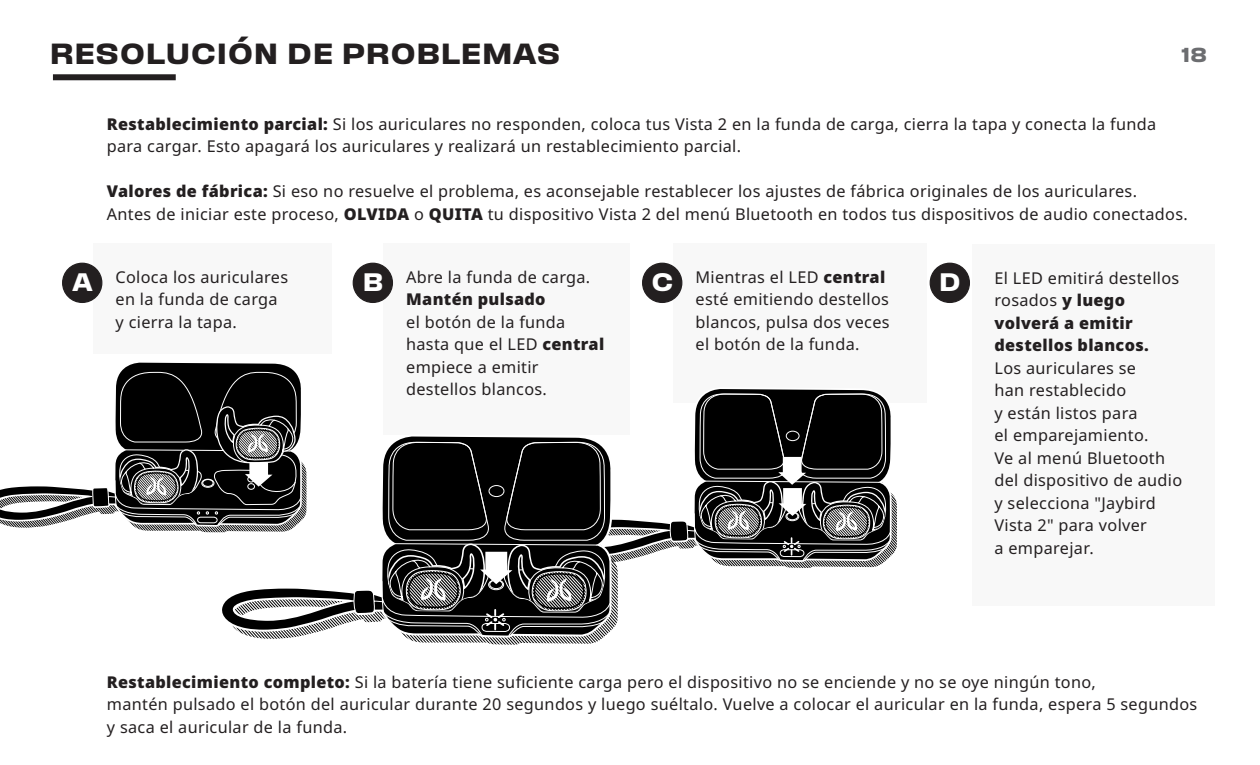
<style>
.page{position:relative;width:1260px;height:765px;background:#fff}
.page>*{position:absolute;margin:0;border:0;box-sizing:border-box;transform-origin:0 0}
.t1{font:700 expanded 28.75px "Fixture";color:#231f20}
.t2{font:700 expanded 25px "Fixture";color:#fff}
.t3{font:700 expanded 20px "Fixture";color:#6c6d70}
.t4{font:16.25px/22.5px "Noto Sans";letter-spacing:.02em;color:#231f20}
.t5{font:900 16.25px/22.5px "Noto Sans";letter-spacing:.02em;color:#231f20}
.s1{font-weight:900}
.s2{font-weight:400}
</style>
<div class="page">
<div style="left:93px;top:243px;width:238px;height:110px;background:#f8f8f8"></div>
<div style="left:384px;top:243px;width:246px;height:191px;background:#f8f8f8"></div>
<div style="left:673px;top:243px;width:253px;height:159px;background:#f8f8f8"></div>
<div style="left:972px;top:244px;width:243px;height:362px;background:#f8f8f8"></div>
<div style="left:63px;top:263px;width:39px;height:39px;background:#231f20;border-radius:50%"></div>
<div style="left:62px;top:263px;width:40px;height:40px;border:1px solid #231f20;border-radius:50%"></div>
<div style="left:353px;top:263px;width:39px;height:39px;background:#231f20;border-radius:50%"></div>
<div style="left:353px;top:263px;width:40px;height:40px;border:1px solid #231f20;border-radius:50%"></div>
<div style="left:643px;top:263px;width:39px;height:39px;background:#231f20;border-radius:50%"></div>
<div style="left:642px;top:263px;width:40px;height:40px;border:1px solid #231f20;border-radius:50%"></div>
<div style="left:930px;top:263px;width:39px;height:39px;background:#231f20;border-radius:50%"></div>
<div style="left:930px;top:263px;width:40px;height:40px;border:1px solid #231f20;border-radius:50%"></div>
<svg style="left:121px;top:362px;width:174px;height:10px;background:#2e2e2e"></svg>
<svg style="left:0;top:372px;width:301px;height:160px"></svg>
<svg style="left:707px;top:389px;width:169px;height:4px"></svg>
<svg style="left:261px;top:638px;width:341px;height:7px"></svg>
<svg style="left:219px;top:434px;width:393px;height:204px"></svg>
<svg style="left:381px;top:629px;width:230px;height:7px"></svg>
<svg style="left:353px;top:393px;width:544px;height:236px"></svg>
<div style="left:53px;top:74px;width:123px;height:6px;background:#231f20"></div>
<p class="t1" style="left:50px;top:35px;width:513px">RESOLUCIÓN DE PROBLEMAS</p>
<p class="t3" style="left:1181px;top:42px;width:28px">18</p>
<p class="t4" style="left:107px;top:113px;width:1051px"><span class="s1">Restablecimiento parcial:</span> Si los auriculares no responden, coloca tus Vista 2 en la funda de carga, cierra la tapa y conecta la funda para cargar. Esto apagará los auriculares y realizará un restablecimiento parcial.</p>
<p class="t4" style="left:107px;top:181px;width:1082px"><span class="s1">Valores de fábrica:</span> Si eso no resuelve el problema, es aconsejable restablecer los ajustes de fábrica originales de los auriculares.<br>Antes de iniciar este proceso, <span class="s1">OLVIDA</span> o <span class="s1">QUITA</span> tu dispositivo Vista 2 del menú Bluetooth en todos tus dispositivos de audio conectados.</p>
<p class="t4" style="left:116px;top:266px;width:174px">Coloca los auriculares en la funda de carga y cierra la tapa.</p>
<p class="t4" style="left:406px;top:266px;width:200px">Abre la funda de carga.<br><span class="s1">Mantén pulsado<br></span>el botón de la funda hasta que el LED <span class="s1">central </span>empiece a emitir destellos blancos.</p>
<p class="t4" style="left:696px;top:266px;width:196px">Mientras el LED <span class="s1">central </span>esté emitiendo destellos blancos, pulsa dos veces el botón de la funda.</p>
<p class="t5" style="left:995px;top:267px;width:186px"><span class="s2">El LED emitirá destellos rosados</span> y luego volverá a emitir destellos blancos.</p>
<p class="t2" style="left:72px;top:266px;width:22px">A</p>
<p class="t2" style="left:362px;top:266px;width:22px">B</p>
<p class="t2" style="left:651px;top:266px;width:24px">C</p>
<p class="t2" style="left:939px;top:266px;width:24px">D</p>
<p class="t4" style="left:995px;top:357px;width:189px">Los auriculares se<br>han restablecido<br>y están listos para<br>el emparejamiento.<br>Ve al menú Bluetooth del dispositivo de audio y selecciona "Jaybird<br>Vista 2" para volver<br>a emparejar.</p>
<p class="t4" style="left:107px;top:671px;width:1092px"><span class="s1">Restablecimiento completo:</span> Si la batería tiene suficiente carga pero el dispositivo no se enciende y no se oye ningún tono,<br>mantén pulsado el botón del auricular durante 20 segundos y luego suéltalo. Vuelve a colocar el auricular en la funda, espera 5 segundos y saca el auricular de la funda.</p>
</div>
